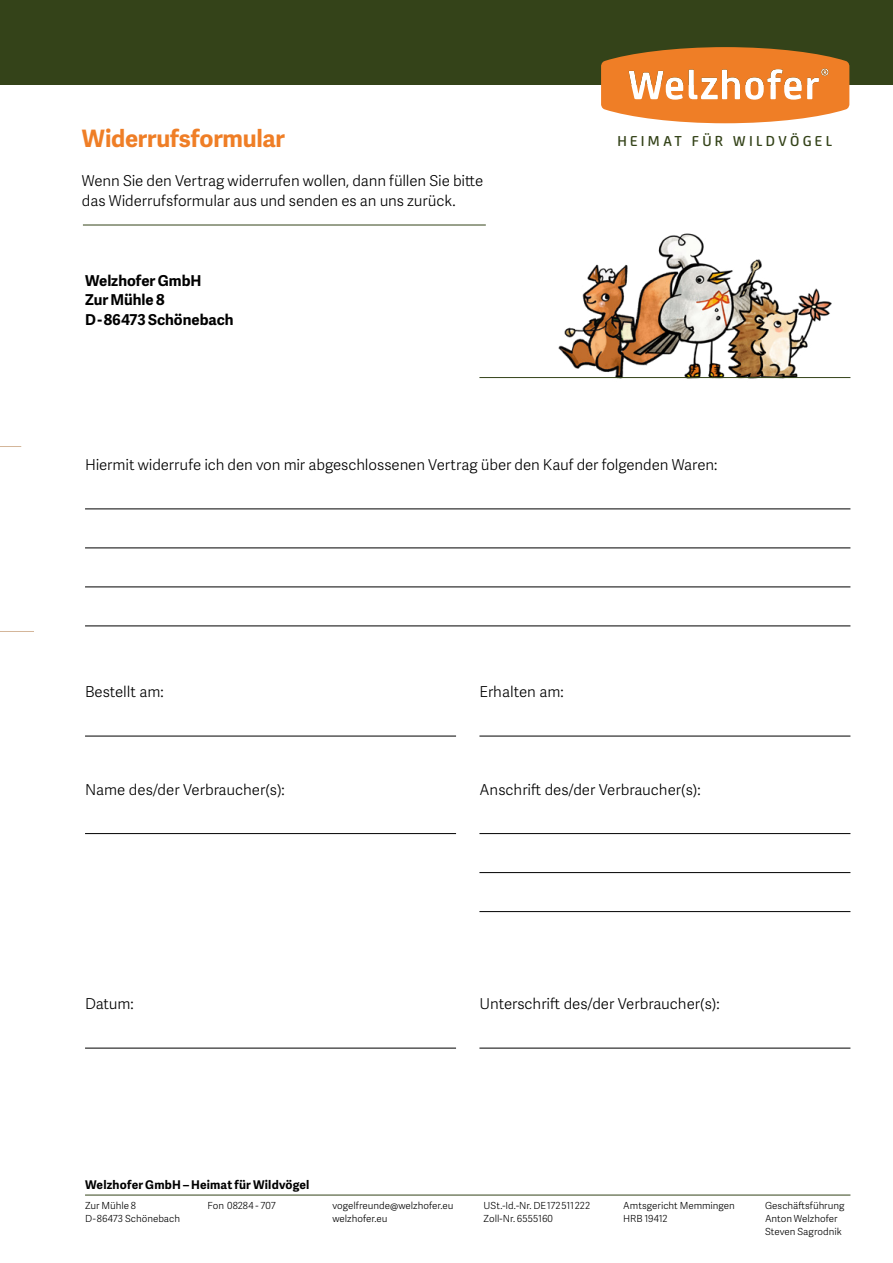
<style>
.page{position:relative;width:893px;height:1263px;background:#fff}
.page>*{position:absolute;margin:0;border:0;box-sizing:border-box;transform-origin:0 0}
.t1{font:700 24px "Adelle Sans";letter-spacing:-.01em;color:#ef7e26}
.t2{font:500 15.45px "FS Joey";letter-spacing:.215em;color:#344319}
.t3{font:300 15px/19.5px "Adelle Sans";letter-spacing:-.005em;color:#000}
.t4{font:700 15px/19.5px "Adelle Sans";color:#000}
.t5{font:700 12px "Adelle Sans";letter-spacing:.015em;color:#000}
.t6{font:300 9.75px/12.8px "Adelle Sans";color:#000}
</style>
<div class="page">
<hr style="left:85px;top:509px;width:765px;height:1px;background:#000">
<hr style="left:85px;top:548px;width:765px;height:1px;background:#000">
<hr style="left:85px;top:587px;width:765px;height:1px;background:#000">
<hr style="left:85px;top:626px;width:765px;height:1px;background:#000">
<hr style="left:85px;top:736px;width:371px;height:1px;background:#000">
<hr style="left:85px;top:833px;width:371px;height:1px;background:#000">
<hr style="left:85px;top:1048px;width:371px;height:1px;background:#000">
<hr style="left:479px;top:736px;width:371px;height:1px;background:#000">
<hr style="left:479px;top:833px;width:371px;height:1px;background:#000">
<hr style="left:479px;top:872px;width:371px;height:1px;background:#000">
<hr style="left:479px;top:911px;width:371px;height:1px;background:#000">
<hr style="left:479px;top:1048px;width:371px;height:1px;background:#000">
<svg style="left:0;top:446px;width:21px;height:1px"></svg>
<hr style="left:0;top:631px;width:34px;height:1px;background:#d4b69a">
<div style="left:0;top:0;width:893px;height:84px;background:#344319"></div>
<hr style="left:83px;top:225px;width:403px;height:1px;background:#344319">
<hr style="left:85px;top:1195px;width:765px;height:1px;background:#344319">
<img style="left:551px;top:264px;width:53px;height:115px">
<img style="left:604px;top:233px;width:158px;height:146px">
<img style="left:717px;top:276px;width:117px;height:103px">
<hr style="left:479px;top:377px;width:371px;height:1px;background:#344319">
<svg style="left:601px;top:47px;width:248px;height:76px"></svg>
<h1 class="t1" style="left:82px;top:121px;width:205px">Widerrufsformular</h1>
<p class="t3" style="left:82px;top:171px;width:403px">Wenn Sie den Vertrag widerrufen wollen, dann füllen Sie bitte das Widerrufsformular aus und senden es an uns zurück.</p>
<p class="t4" style="left:85px;top:270px;width:150px">Welzhofer GmbH<br>Zur Mühle 8<br>D - 86473 Schönebach</p>
<p class="t2" style="left:617px;top:129px;width:216px">HEIMAT FÜR WILDVÖGEL</p>
<p class="t3" style="left:85px;top:455px;width:634px">Hiermit widerrufe ich den von mir abgeschlossenen Vertrag über den Kauf der folgenden Waren:</p>
<p class="t3" style="left:85px;top:682px;width:80px">Bestellt am:</p>
<p class="t3" style="left:479px;top:682px;width:86px">Erhalten am:</p>
<p class="t3" style="left:85px;top:779px;width:201px">Name des/der Verbraucher(s):</p>
<p class="t3" style="left:479px;top:779px;width:223px">Anschrift des/der Verbraucher(s):</p>
<p class="t3" style="left:85px;top:994px;width:50px">Datum:</p>
<p class="t3" style="left:479px;top:994px;width:242px">Unterschrift des/der Verbraucher(s):</p>
<p class="t5" style="left:85px;top:1176px;width:226px">Welzhofer GmbH – Heimat für Wildvögel</p>
<p class="t6" style="left:85px;top:1199px;width:97px">Zur Mühle 8<br>D - 86473 Schönebach</p>
<p class="t6" style="left:332px;top:1199px;width:123px">vogelfreunde@welzhofer.eu welzhofer.eu</p>
<p class="t6" style="left:484px;top:1199px;width:108px">USt.-Id.-Nr. DE 172 511 222<br>Zoll-Nr. 6555160</p>
<p class="t6" style="left:623px;top:1199px;width:113px">Amtsgericht Memmingen<br>HRB 19412</p>
<p class="t6" style="left:765px;top:1199px;width:81px">Geschäftsführung<br>Anton Welzhofer<br>Steven Sagrodnik</p>
<p class="t6" style="left:208px;top:1199px;width:69px">Fon 08284 - 707</p>
</div>
